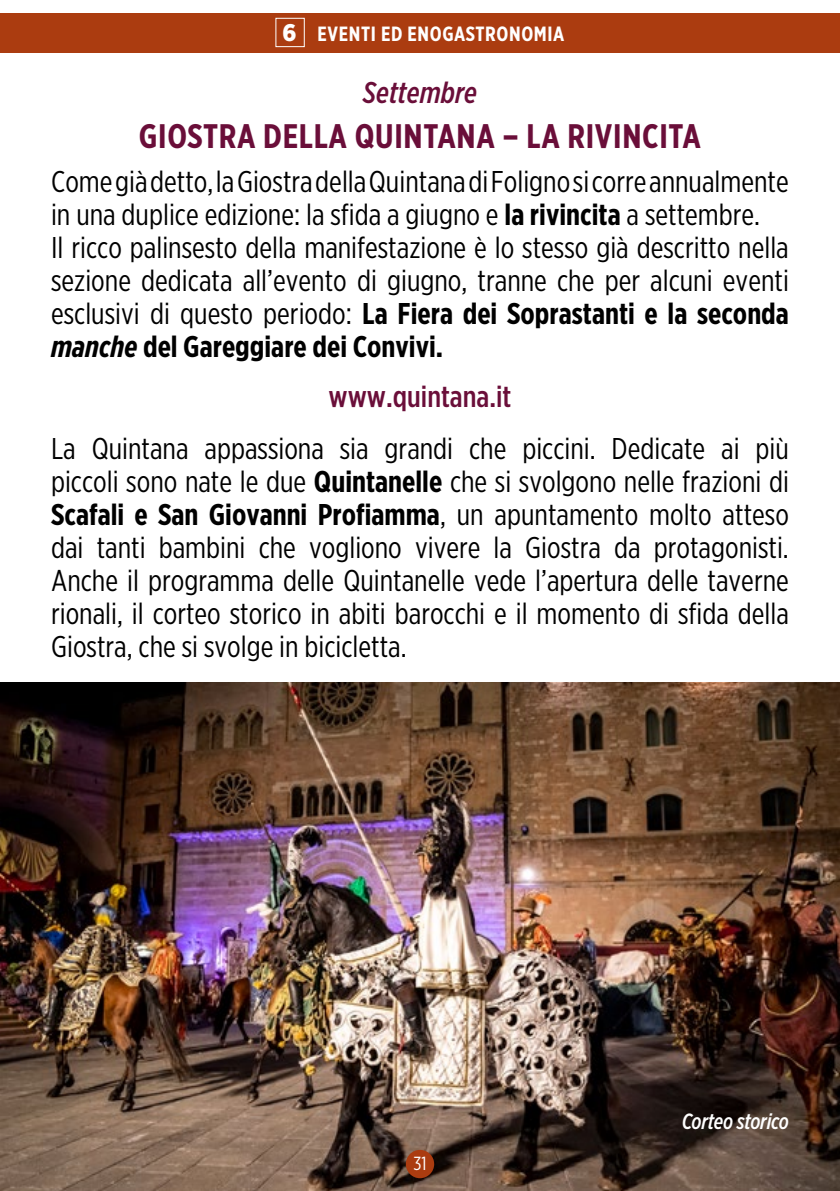
<style>
.page{position:relative;width:840px;height:1191px;background:#fff}
.page>*{position:absolute;margin:0;border:0;box-sizing:border-box;transform-origin:0 0}
.t1{font:700 34px "Gotham X Narrow";letter-spacing:.02em;color:#6a0e39}
.t2{font:30px/33px "Gotham X Narrow";color:#000}
.t3{font:500 30px "Gotham X Narrow";color:#6a0e39}
.t4{font:italic 500 30px "Gotham X Narrow";color:#6a0e39}
.t5{font:italic 500 22px "Gotham X Narrow";letter-spacing:-.01em;color:#fff}
.t6{font:700 20.6px "Gotham X Narrow";letter-spacing:.03em;color:#fff}
.t7{font:19px "Gotham X Narrow";color:#fff}
.s1{font-family:"Gotham Narrow";font-weight:900;font-size:24px}
.s2{font-weight:700}
.s3{font-weight:700;font-style:italic}
</style>
<div class="page">
<img style="left:0;top:682px;width:839px;height:509px">
<div style="left:0;top:13px;width:839px;height:39px;background:#ab3c10"></div>
<div style="left:405px;top:1149px;width:29px;height:29px;background:#ab3c10;border-radius:50%"></div>
<div style="left:275px;top:18px;width:29px;height:29px;background:#ab3c10;border:1px solid #fff"></div>
<p class="t6" style="left:282px;top:21px;width:283px"><span class="s1">6</span> EVENTI ED ENOGASTRONOMIA</p>
<p class="t4" style="left:363px;top:75px;width:116px">Settembre</p>
<p class="t1" style="left:139px;top:115px;width:563px">GIOSTRA DELLA QUINTANA – LA RIVINCITA</p>
<p class="t2" style="left:51px;top:165px;width:739px">Come già detto, la Giostra della Quintana di Foligno si corre annualmente in una duplice edizione: la sfida a giugno e <span class="s2">la rivincita</span> a settembre.<br>Il ricco palinsesto della manifestazione è lo stesso già descritto nella sezione dedicata all’evento di giugno, tranne che per alcuni eventi esclusivi di questo periodo: <span class="s2">La Fiera dei Soprastanti e la seconda </span><span class="s3">manche</span> <span class="s2">del Gareggiare dei Convivi.</span></p>
<p class="t3" style="left:328px;top:378px;width:184px">www.quintana.it</p>
<p class="t2" style="left:51px;top:432px;width:739px;text-align:justify">La Quintana appassiona sia grandi che piccini. Dedicate ai più piccoli sono nate le due <span class="s2">Quintanelle</span> che si svolgono nelle frazioni di <span class="s2">Scafali e San Giovanni Profiamma</span>, un apuntamento molto atteso dai tanti bambini che vogliono vivere la Giostra da protagonisti.<br>Anche il programma delle Quintanelle vede l’apertura delle taverne rionali, il corteo storico in abiti barocchi e il momento di sfida della Giostra, che si svolge in bicicletta.</p>
<p class="t7" style="left:413px;top:1152px;width:15px">31</p>
<p class="t5" style="left:681px;top:1108px;width:109px">Corteo storico</p>
</div>
